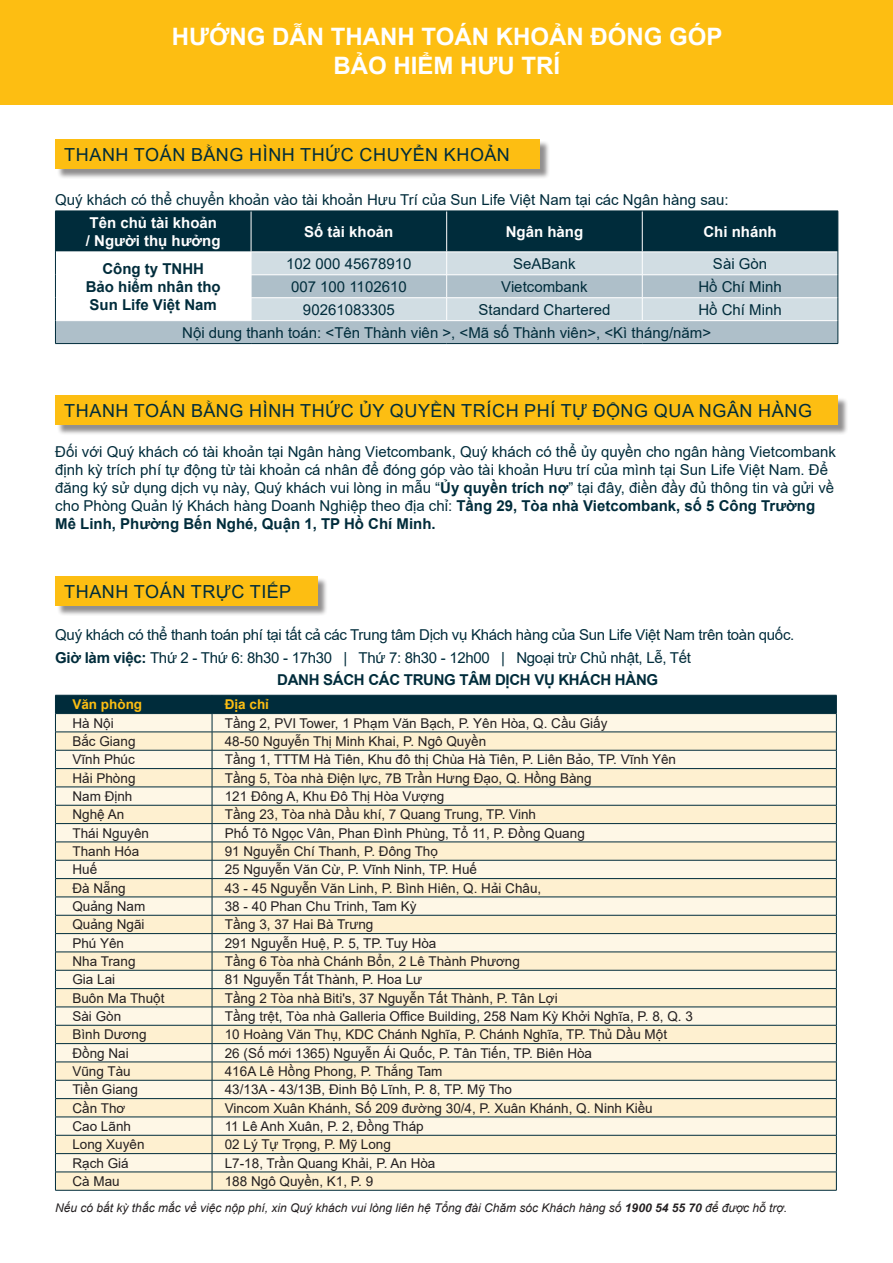
<style>
.page{position:relative;width:893px;height:1263px;background:#fff}
.page>*{position:absolute;margin:0;border:0;box-sizing:border-box;transform-origin:0 0}
.t1{font:700 24px "Arial";color:#fff}
.t2{font:18px "Arial";letter-spacing:.035em;color:#002c3b}
.t3{font:15px/18px "Arial";color:#002c3b}
.t4{font:15px "Arial";letter-spacing:-.02em;color:#002c3b}
.t5{font:700 15px/18px "Arial";color:#fff}
.t6{font:700 15px/18px "Arial";color:#002c3b;text-align:center}
.t7{font:700 15px "Arial";letter-spacing:-.02em;color:#002c3b}
.t8{font:13.5px "Arial";color:#231f20}
.t9{font:700 13.5px "Arial";color:#fdbe12}
.t10{font:italic 12px "Arial";color:#231f20}
.s1{font-weight:700}
</style>
<div class="page">
<div style="left:1px;top:0;width:892px;height:104px;background:#fdbe12"></div>
<svg style="left:55px;top:211px;width:784px;height:132px;background:#8ea3ac"></svg>
<hr style="left:55px;top:343px;width:196px;height:1px;background:#002c3b">
<hr style="left:251px;top:343px;width:196px;height:1px;background:#002c3b">
<hr style="left:447px;top:343px;width:195px;height:1px;background:#002c3b">
<hr style="left:642px;top:343px;width:196px;height:1px;background:#002c3b">
<svg style="left:55px;top:695px;width:782px;height:495px;background:#e6e0cc"></svg>
<hr style="left:55px;top:1190px;width:157px;height:1px;background:#002c3b">
<hr style="left:212px;top:1190px;width:625px;height:1px;background:#002c3b">
<div style="left:57px;top:397px;width:791px;height:39px;background:#231f20;opacity:.5"></div>
<div style="left:55px;top:395px;width:783px;height:30px;background:#fdbe12"></div>
<div style="left:57px;top:577px;width:271px;height:39px;background:#231f20;opacity:.5"></div>
<div style="left:55px;top:576px;width:262px;height:30px;background:#fdbe12"></div>
<div style="left:57px;top:141px;width:494px;height:38px;background:#231f20;opacity:.5"></div>
<div style="left:55px;top:139px;width:485px;height:30px;background:#fdbe12"></div>
<p class="t1" style="left:172px;top:20px;width:552px">HƯỚNG DẪN THANH TOÁN KHOẢN ĐÓNG GÓ P</p>
<p class="t1" style="left:334px;top:49px;width:228px">BẢO HIỂM HƯU TRÍ</p>
<p class="t2" style="left:64px;top:142px;width:447px">THANH TOÁN BẰNG HÌNH THỨC CHUYỂN KHOẢN</p>
<p class="t3" style="left:55px;top:190px;width:675px">Quý khách có thể chuyển khoản vào tài khoản Hưu Trí của Sun Life Việt Nam tại các Ngân hàng sau:</p>
<p class="t5" style="left:86px;top:214px;width:136px">Tên chủ tài khoản / Người thụ hưởng</p>
<p class="t5" style="left:304px;top:223px;width:91px">Số tài khoản</p>
<p class="t5" style="left:506px;top:223px;width:79px">Ngân hàng</p>
<p class="t5" style="left:703px;top:223px;width:75px">Chi nhánh</p>
<p class="t6" style="left:86px;top:260px;width:137px">Công ty TNHH<br>Bảo hiểm nhân thọ<br>Sun Life Việt Nam</p>
<p class="t3" style="left:286px;top:254px;width:127px">102 000 45678910</p>
<p class="t3" style="left:513px;top:254px;width:64px">SeABank</p>
<p class="t3" style="left:713px;top:254px;width:56px">Sài Gòn</p>
<p class="t3" style="left:291px;top:277px;width:117px">007 100 1102610</p>
<p class="t3" style="left:501px;top:277px;width:88px">Vietcombank</p>
<p class="t3" style="left:698px;top:277px;width:85px">Hồ Chí Minh</p>
<p class="t3" style="left:303px;top:300px;width:93px">90261083305</p>
<p class="t3" style="left:479px;top:300px;width:133px">Standard Chartered</p>
<p class="t3" style="left:698px;top:300px;width:85px">Hồ Chí Minh</p>
<p class="t3" style="left:182px;top:323px;width:530px">Nội dung thanh toán: &lt;Tên Thành viên &gt;, &lt;Mã số Thành viên&gt;, &lt;Kì tháng/năm&gt;</p>
<p class="t2" style="left:64px;top:398px;width:750px">THANH TOÁN BẰNG HÌNH THỨC ỦY QUYỀN TRÍCH PHÍ TỰ ĐỘNG QUA NGÂN HÀNG</p>
<p class="t3" style="left:55px;top:443px;width:782px">Đối với Quý khách có tài khoản tại Ngân hàng Vietcombank, Quý khách có thể ủy quyền cho ngân hàng Vietcombank định kỳ trích phí tự động từ tài khoản cá nhân để đóng góp vào tài khoản Hưu trí của mì nh tại Sun Life Việt Nam. Để đăng ký sử dụ ng dịch vụ này, Quý khách vui lòng in mẫu “<span class="s1">Ủy quyền trích nơ</span>̣” tại đây, điền đầy đủ thông tin và gửi về cho Phòng Quản lý Khách hàng Doanh Nghiệp theo địa chỉ: <span class="s1">Tầng 29, Tòa nhà Vietcombank, số 5 Công Trường Mê Linh, Phường Bến Nghé, Quận 1, TP Hồ Chí Minh.</span></p>
<p class="t2" style="left:64px;top:579px;width:228px">THANH TOÁN TRỰC TIẾP</p>
<p class="t4" style="left:55px;top:625px;width:741px">Quý khách có thể thanh toán phí tại tất cả các Trung tâm Dịch vụ Khách hàng của Sun Life Việt Nam trên toàn quốc.</p>
<p class="t4" style="left:55px;top:647px;width:637px"><span class="s1">Giờ làm việc:</span> Thứ 2 - Thứ 6: 8h30 - 17h30 | Thứ 7: 8h30 - 12h00 | Ngoại trừ Chủ nhật, Lễ, Tết</p>
<p class="t7" style="left:277px;top:669px;width:382px">DANH SÁCH CÁC TRUNG TÂM DỊCH VỤ KHÁCH HÀNG</p>
<p class="t9" style="left:72px;top:695px;width:71px">Văn phòng</p>
<p class="t9" style="left:225px;top:695px;width:46px">Địa chỉ</p>
<p class="t8" style="left:72px;top:714px;width:43px">Hà Nội</p>
<p class="t8" style="left:225px;top:714px;width:384px">Tầng 2, PVI Tower, 1 Phạm Văn Bạch, P. Yên Hòa, Q. Cầu Giấy</p>
<p class="t8" style="left:72px;top:732px;width:65px">Bắc Giang</p>
<p class="t8" style="left:225px;top:732px;width:263px">48-50 Nguyễn Thị Minh Khai, P. Ngô Quyền</p>
<p class="t8" style="left:72px;top:750px;width:64px">Vĩnh Phúc</p>
<p class="t8" style="left:225px;top:750px;width:453px">Tầng 1, TTTM Hà Tiên, Khu đô thị Chùa Hà Tiên, P. Liên Bảo, TP. Vĩnh Yên</p>
<p class="t8" style="left:72px;top:769px;width:65px">Hải Phòng</p>
<p class="t8" style="left:225px;top:769px;width:368px">Tầng 5, Tòa nhà Điện lực, 7B Trần Hưng Đạo, Q. Hồng Bàng</p>
<p class="t8" style="left:72px;top:787px;width:62px">Nam Định</p>
<p class="t8" style="left:225px;top:787px;width:221px">121 Đông A, Khu Đô Thị Hòa Vượng</p>
<p class="t8" style="left:72px;top:805px;width:53px">Nghệ An</p>
<p class="t8" style="left:225px;top:805px;width:313px">Tầng 23, Tòa nhà Dầu khí, 7 Quang Trung, TP. Vinh</p>
<p class="t8" style="left:72px;top:824px;width:78px">Thái Nguyên</p>
<p class="t8" style="left:225px;top:824px;width:361px">Phố Tô Ngọc Vân, Phan Đình Phùng, Tổ 11, P. Đồng Quang</p>
<p class="t8" style="left:72px;top:842px;width:68px">Thanh Hóa</p>
<p class="t8" style="left:225px;top:842px;width:215px">91 Nguyễn Chí Thanh, P. Đông Thọ</p>
<p class="t8" style="left:72px;top:860px;width:26px">Huế</p>
<p class="t8" style="left:225px;top:860px;width:254px">25 Nguyễn Văn Cừ, P. Vĩnh Ninh, TP. Huế</p>
<p class="t8" style="left:72px;top:879px;width:55px">Đà Nẵng</p>
<p class="t8" style="left:225px;top:879px;width:318px">43 - 45 Nguyễn Văn Linh, P. Bình Hiên, Q. Hải Châu,</p>
<p class="t8" style="left:72px;top:897px;width:74px">Quảng Nam</p>
<p class="t8" style="left:225px;top:897px;width:193px">38 - 40 Phan Chu Trinh, Tam Kỳ</p>
<p class="t8" style="left:72px;top:915px;width:74px">Quảng Ngãi</p>
<p class="t8" style="left:225px;top:915px;width:150px">Tầng 3, 37 Hai Bà Trưng</p>
<p class="t8" style="left:72px;top:934px;width:53px">Phú Yên</p>
<p class="t8" style="left:225px;top:934px;width:213px">291 Nguyễn Huệ, P. 5, TP. Tuy Hòa</p>
<p class="t8" style="left:72px;top:952px;width:65px">Nha Trang</p>
<p class="t8" style="left:225px;top:952px;width:297px">Tầng 6 Tòa nhà Chánh Bổn, 2 Lê Thành Phương</p>
<p class="t8" style="left:72px;top:970px;width:44px">Gia Lai</p>
<p class="t8" style="left:225px;top:970px;width:199px">81 Nguyễn Tất Thành, P. Hoa Lư</p>
<p class="t8" style="left:72px;top:989px;width:94px">Buôn Ma Thuột</p>
<p class="t8" style="left:225px;top:989px;width:334px">Tầng 2 Tòa nhà Biti's, 37 Nguyễn Tất Thành, P. Tân Lợi</p>
<p class="t8" style="left:72px;top:1007px;width:50px">Sài Gòn</p>
<p class="t8" style="left:225px;top:1007px;width:470px">Tầng trệt, Tòa nhà Galleria Office Building, 258 Nam Kỳ Khởi Nghĩa, P. 8, Q. 3</p>
<p class="t8" style="left:72px;top:1025px;width:76px">Bình Dương</p>
<p class="t8" style="left:225px;top:1025px;width:444px">10 Hoàng Văn Thụ, KDC Chánh Nghĩa, P. Chánh Nghĩa, TP. Thủ Dầu Một</p>
<p class="t8" style="left:72px;top:1044px;width:58px">Đồng Nai</p>
<p class="t8" style="left:225px;top:1044px;width:369px">26 (Số mới 1365) Nguyễn Ái Quốc, P. Tân Tiến, TP. Biên Hòa</p>
<p class="t8" style="left:72px;top:1062px;width:60px">Vũng Tàu</p>
<p class="t8" style="left:225px;top:1062px;width:219px">416A Lê Hồng Phong, P. Thắng Tam</p>
<p class="t8" style="left:72px;top:1080px;width:67px">Tiền Giang</p>
<p class="t8" style="left:225px;top:1080px;width:289px">43/13A - 43/13B, Đinh Bộ Lĩnh, P. 8, TP. Mỹ Tho</p>
<p class="t8" style="left:72px;top:1099px;width:54px">Cần Thơ</p>
<p class="t8" style="left:225px;top:1099px;width:429px">Vincom Xuân Khánh, Số 209 đường 30/4, P. Xuân Khánh, Q. Ninh Kiều</p>
<p class="t8" style="left:72px;top:1117px;width:60px">Cao Lãnh</p>
<p class="t8" style="left:225px;top:1117px;width:200px">11 Lê Anh Xuân, P. 2, Đồng Tháp</p>
<p class="t8" style="left:72px;top:1135px;width:74px">Long Xuyên</p>
<p class="t8" style="left:225px;top:1135px;width:168px">02 Lý Tự Trọng, P. Mỹ Long</p>
<p class="t8" style="left:72px;top:1154px;width:58px">Rạch Giá</p>
<p class="t8" style="left:225px;top:1154px;width:212px">L7-18, Trần Quang Khải, P. An Hòa</p>
<p class="t8" style="left:72px;top:1172px;width:49px">Cà Mau</p>
<p class="t8" style="left:225px;top:1172px;width:150px">188 Ngô Quyền, K1, P. 9</p>
<p class="t10" style="left:55px;top:1199px;width:733px">Nếu có bất kỳ thắc mắc về việc nộp phí, xin Quý khách vui lòng liên hệ Tổng đài Chăm sóc Khách hàng số <span class="s1">1900 54 55 70</span> để được hỗ trợ.</p>
</div>
